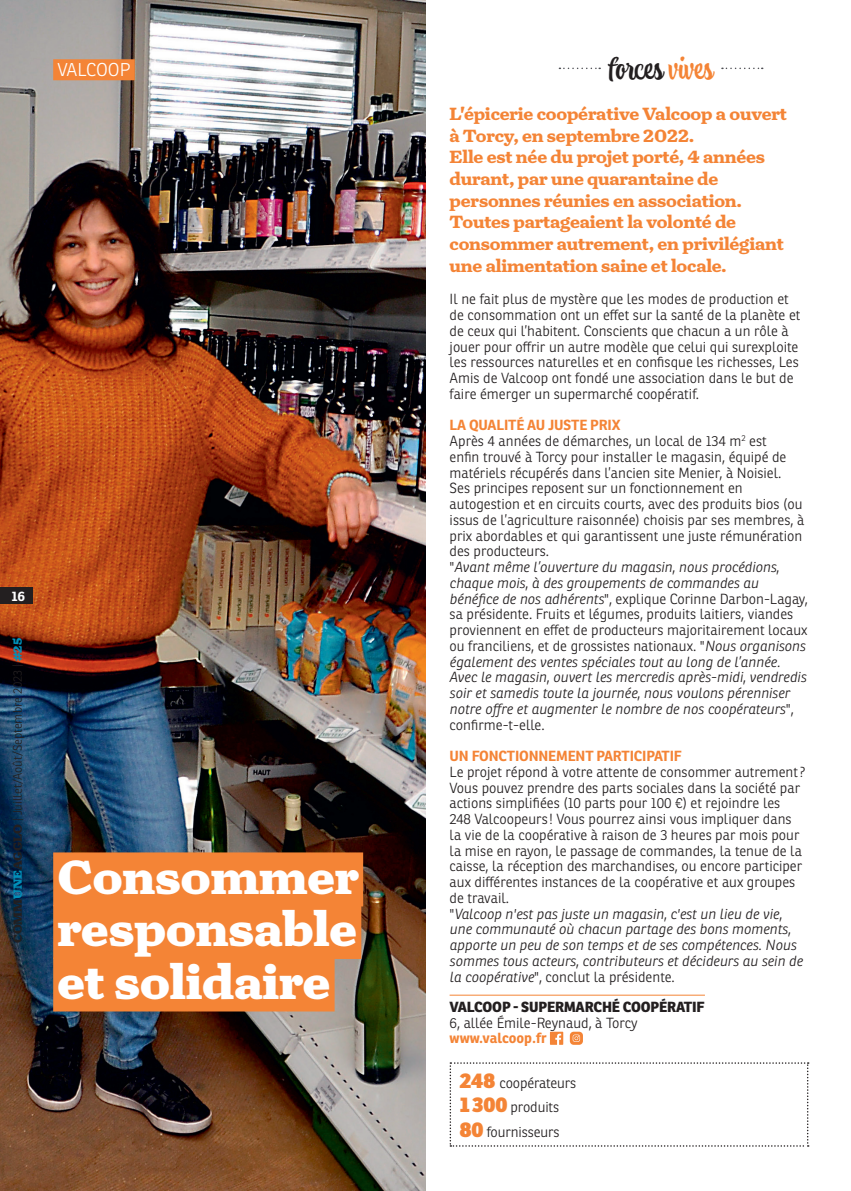
<style>
.page{position:relative;width:851px;height:1191px;background:#fff}
.page>*{position:absolute;margin:0;border:0;box-sizing:border-box;transform-origin:0 0}
.t1{font:900 48.75px/52.5px "Turnip";color:#fff;text-align:justify}
.t2{font:30.75px "Atocha";color:#231f20}
.t3{font:700 18px/21.6px "Turnip";letter-spacing:-.01em;color:#f48436}
.t4{font:300 18px "Ronnia";letter-spacing:-.01em;color:#fff}
.t5{font:300 14.25px/15.8px "Ronnia";color:#231f20}
.t6{font:700 14.25px "Ronnia";letter-spacing:-.01em;color:#f48436}
.t7{font:800 14.25px "Ronnia";letter-spacing:-.01em;color:#231f20}
.t8{font:700 13.5px "Ronnia";color:#fff}
.t9{font:300 12px "Ronnia";color:#231f20}
.s1{font-family:"Turnip";font-weight:900}
.s2{font-family:"Turnip";font-weight:900;color:#0090b9}
.s3{color:#f48436}
.s4{font-weight:700;color:#f48436}
.s5{font-style:italic}
.s6{font-weight:800;font-size:21px;color:#f48436}
</style>
<div class="page">
<img style="left:0;top:0;width:425px;height:1191px">
<hr style="left:449px;top:994px;width:255px;height:1px;background:#f48436">
<svg style="left:550px;top:1031px;width:13px;height:13px"></svg>
<svg style="left:569px;top:1031px;width:14px;height:13px"></svg>
<div style="left:53px;top:59px;width:82px;height:21px;background:#f48436"></div>
<div style="left:53px;top:852px;width:310px;height:54px;background:#f48436"></div>
<div style="left:53px;top:905px;width:308px;height:54px;background:#f48436"></div>
<div style="left:53px;top:957px;width:281px;height:54px;background:#f48436"></div>
<svg style="left:559px;top:68px;width:41px;height:1px"></svg>
<svg style="left:721px;top:68px;width:41px;height:1px"></svg>
<svg style="left:449px;top:1062px;width:359px;height:84px"></svg>
<div style="left:0;top:587px;width:33px;height:17px;background:#231f20"></div>
<p class="t4" style="left:57px;top:59px;width:75px">VALCOOP</p>
<p class="t8" style="left:12px;top:587px;width:15px">16</p>
<p class="t9" style="left:10px;top:943px;width:307px;rotate:-90deg"><span class="s1">COMM</span><span class="s2">UNE</span><span class="s1">AGGLO</span> | Juillet/Août/Septembre 2023 | <span class="s2">#25</span></p>
<h1 class="t1" style="left:57px;top:851px;width:303px">Consommer responsable et solidaire</h1>
<h2 class="t2" style="left:608px;top:46px;width:106px">forces <span class="s3">vives</span></h2>
<p class="t3" style="left:449px;top:103px;width:339px">L'épicerie coopérative Valcoop a ouvert à Torcy, en septembre 2022.<br>Elle est née du projet porté, 4 années durant, par une quarantaine de personnes réunies en association.<br>Toutes partageaient la volonté de consommer autrement, en privilégiant une alimentation saine et locale.</p>
<p class="t5" style="left:449px;top:291px;width:352px">Il ne fait plus de mystère que les modes de production et de consommation ont un effet sur la santé de la planète et de ceux qui l’habitent. Conscients que chacun a un rôle à jouer pour offrir un autre modèle que celui qui surexploite les ressources naturelles et en confisque les richesses, Les Amis de Valcoop ont fondé une association dans le but de faire émerger un supermarché coopératif.</p>
<p class="t5" style="left:449px;top:417px;width:359px"><span class="s4">LA QUALITÉ AU JUSTE PRIX<br></span>Après 4 années de démarches, un local de 134 m<sup>2</sup> est<br>enfin trouvé à Torcy pour installer le magasin, équipé de matériels récupérés dans l’ancien site Menier, à Noisiel.<br>Ses principes reposent sur un fonctionnement en autogestion et en circuits courts, avec des produits bios (ou issus de l’agriculture raisonnée) choisis par ses membres, à prix abordables et qui garantissent une juste rémunération des producteurs.<br>"<span class="s5">Avant même l’ouverture du magasin, nous procédions, chaque mois, à des groupements de commandes au bénéfice de nos adhérents</span>", explique Corinne Darbon-Lagay, sa présidente. Fruits et légumes, produits laitiers, viandes proviennent en effet de producteurs majoritairement locaux ou franciliens, et de grossistes nationaux. "<span class="s5">Nous organisons également des ventes spéciales tout au long de l’année.<br>Avec le magasin, ouvert les mercredis après-midi, vendredis soir et samedis toute la journée, nous voulons pérenniser notre offre et augmenter le nombre de nos coopérateurs</span>", confirme-t-elle.</p>
<p class="t6" style="left:449px;top:747px;width:234px">UN FONCTIONNEMENT PARTICIPATIF</p>
<p class="t5" style="left:449px;top:764px;width:357px">Le projet répond à votre attente de consommer autrement?<br>Vous pouvez prendre des parts sociales dans la société par actions simplifiées (10 parts pour 100 €) et rejoindre les<br>248 Valcoopeurs ! Vous pourrez ainsi vous impliquer dans la vie de la coopérative à raison de 3 heures par mois pour la mise en rayon, le passage de commandes, la tenue de la caisse, la réception des marchandises, ou encore participer aux différentes instances de la coopérative et aux groupes de travail.<br>"<span class="s5">Valcoop n'est pas juste un magasin, c'est un lieu de vie, une communauté où chacun partage des bons moments, apporte un peu de son temps et de ses compétences. Nous sommes tous acteurs, contributeurs et décideurs au sein de la coopérative</span>", conclut la présidente.</p>
<p class="t7" style="left:449px;top:998px;width:257px">VALCOOP - SUPERMARCHÉ COOPÉRATIF</p>
<p class="t5" style="left:449px;top:1015px;width:189px">6, allée Émile-Reynaud, à Torcy</p>
<p class="t6" style="left:449px;top:1029px;width:99px">www.valcoop.fr</p>
<p class="t5" style="left:459px;top:1071px;width:118px;line-height:24.3px"><span class="s6">248</span> coopérateurs<br><span class="s6">1300</span> produits<br><span class="s6">80</span> fournisseurs</p>
</div>
